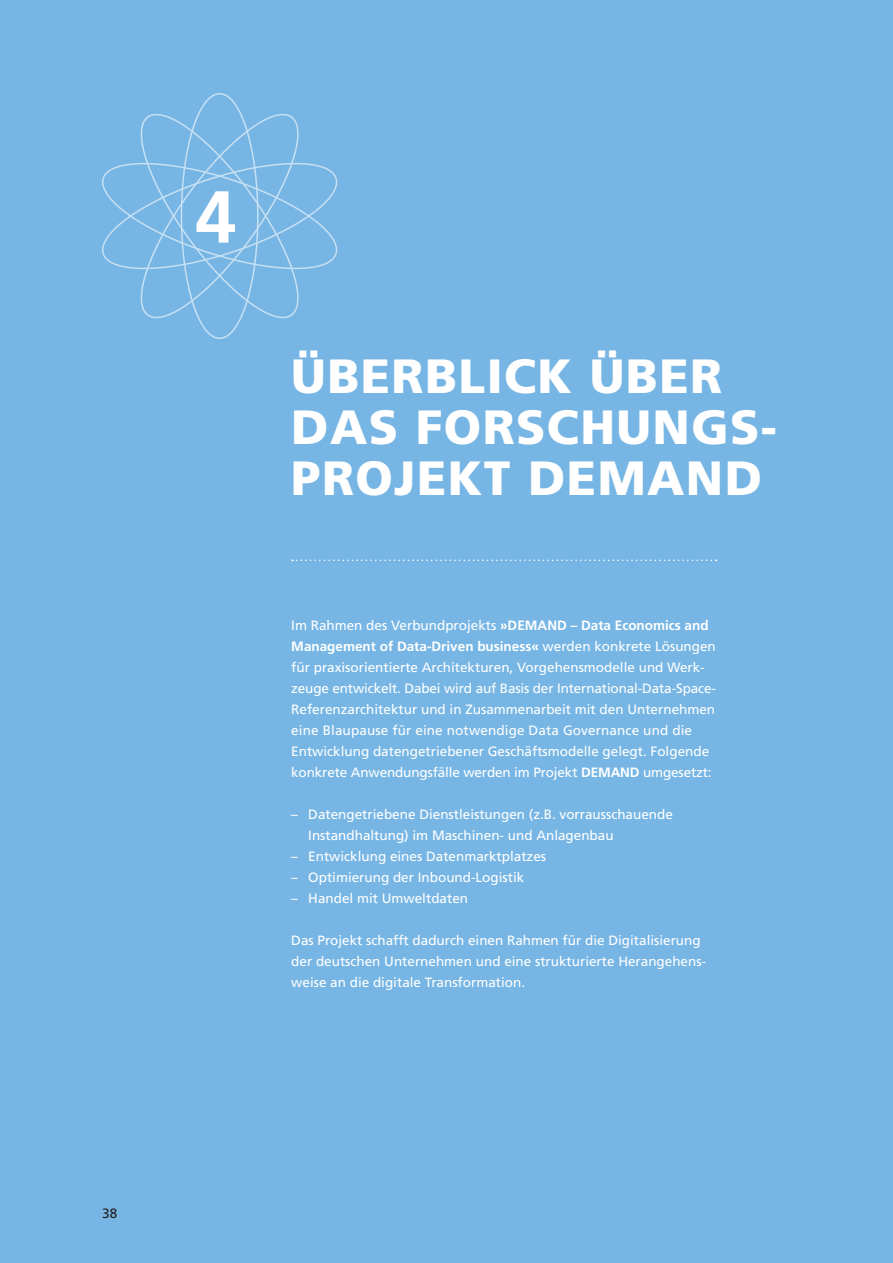
<style>
.page{position:relative;width:893px;height:1263px;background:#77b6e4}
.page>*{position:absolute;margin:0;border:0;box-sizing:border-box;transform-origin:0 0}
.t1{font:700 73.5px "Frutiger LT Com";color:#fff}
.t2{font:900 48px/51px "Frutiger LT Com";letter-spacing:.03em;color:#fff}
.t3{font:13.5px/21px "Frutiger LT Com";color:#fff}
.t4{font:13.5px "Frutiger LT Com";color:#231f20}
.s1{font-weight:700}
</style>
<div class="page">
<svg style="left:292px;top:559px;width:425px;height:2px"></svg>
<svg style="left:102px;top:105px;width:236px;height:222px"></svg>
<h1 class="t1" style="left:195px;top:174px;width:42px">4</h1>
<h2 class="t2" style="left:291px;top:350px;width:487px">ÜBERBLICK ÜBER<br>DAS FORSCHUNGS-<br>PROJEKT DEMAND</h2>
<p class="t3" style="left:291px;top:615px;width:426px">Im Rahmen des Verbundprojekts <span class="s1">»DEMAND – Data Economics and Management of Data-Driven business«</span> werden konkrete Lösungen für praxisorientierte Architekturen, Vorgehensmodelle und Werk&shy;zeuge entwickelt. Dabei wird auf Basis der International-Data-Space-Referenzarchitektur und in Zusammenarbeit mit den Unternehmen eine Blaupause für eine notwendige Data Governance und die Entwicklung datengetriebener Geschäftsmodelle gelegt. Folgende konkrete Anwendungsfälle werden im Projekt <span class="s1">DEMAND</span> umgesetzt:</p>
<p class="t3" style="left:308px;top:804px;width:366px;text-indent:-17px">– Datengetriebene Dienstleistungen (z.B. vorrausschauende<br>Instandhaltung) im Maschinen- und Anlagenbau</p>
<p class="t3" style="left:291px;top:846px;width:256px">– Entwicklung eines Datenmarktplatzes</p>
<p class="t3" style="left:291px;top:867px;width:235px">– Optimierung der Inbound-Logistik</p>
<p class="t3" style="left:291px;top:888px;width:178px">– Handel mit Umweltdaten</p>
<p class="t3" style="left:291px;top:930px;width:416px">Das Projekt schafft dadurch einen Rahmen für die Digitalisierung der deutschen Unternehmen und eine strukturierte Herangehens&shy;weise an die digitale Transformation.</p>
<p class="t4" style="left:102px;top:1205px;width:17px">38</p>
</div>
